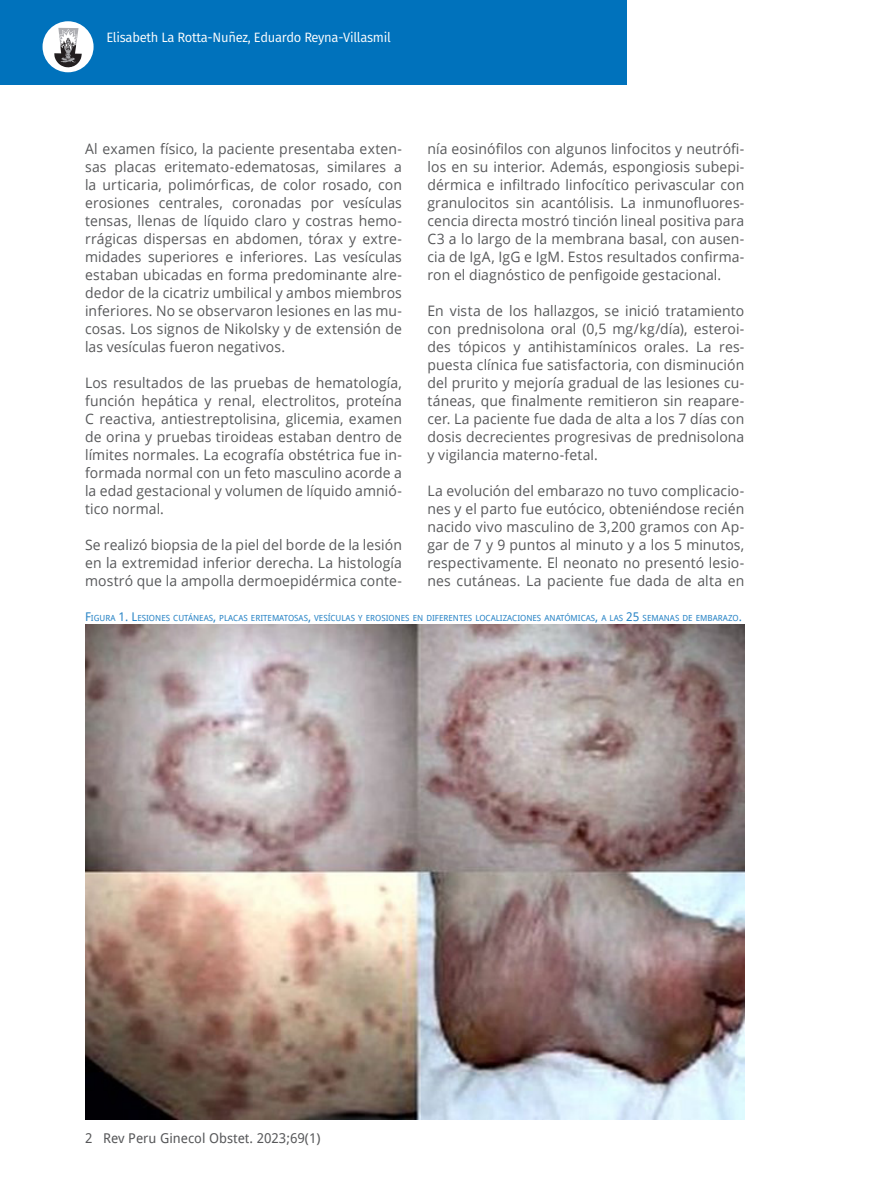
<style>
.page{position:relative;width:872px;height:1191px;background:#fff}
.page>*{position:absolute;margin:0;border:0;box-sizing:border-box;transform-origin:0 0}
.t1{font:14.4px/18px "Open Sans";letter-spacing:.01em;color:#57585a;text-align:justify}
.t2{font:13.5px "Fira Sans";letter-spacing:-.02em;color:#fff;scale:.96 1}
.t3{font:13.5px "Droid Sans";color:#57585a}
.Leyenda{font:8.4px "Droid Sans";color:#2783c5}
.s1{font-size:12px}
</style>
<div class="page">
<div style="left:0;top:0;width:626px;height:85px;background:#0072bc"></div>
<div style="left:43px;top:21px;width:51px;height:51px;background:#fff;border-radius:50%"></div>
<svg style="left:54px;top:28px;width:28px;height:40px"></svg>
<img style="left:85px;top:625px;width:659px;height:495px">
<p class="t2" style="left:106px;top:28px;width:298px">Elisabeth La Rotta-Nuñez, Eduardo Reyna-Villasmil</p>
<p class="t1" style="left:85px;top:139px;width:318px">Al examen físico, la paciente presentaba exten&shy;sas placas eritemato-edematosas, similares a la urticaria, polimórficas, de color rosado, con erosiones centrales, coronadas por vesículas tensas, llenas de líquido claro y costras hemo&shy;rrágicas dispersas en abdomen, tórax y extre&shy;midades superiores e inferiores. Las vesículas estaban ubicadas en forma predominante alre&shy;dedor de la cicatriz umbilical y ambos miembros inferiores. No se observaron lesiones en las mu&shy;cosas. Los signos de Nikolsky y de extensión de las vesículas fueron negativos.</p>
<p class="t1" style="left:85px;top:373px;width:318px">Los resultados de las pruebas de hematología, función hepática y renal, electrolitos, proteína C reactiva, antiestreptolisina, glicemia, examen de orina y pruebas tiroideas estaban dentro de límites normales. La ecografía obstétrica fue in&shy;formada normal con un feto masculino acorde a la edad gestacional y volumen de líquido amnió&shy;tico normal.</p>
<p class="t1" style="left:85px;top:535px;width:318px">Se realizó biopsia de la piel del borde de la lesión en la extremidad inferior derecha. La histología mostró que la ampolla dermoepidérmica conte-</p>
<p class="t1" style="left:427px;top:139px;width:318px">nía eosinófilos con algunos linfocitos y neutrófi&shy;los en su interior. Además, espongiosis subepi&shy;dérmica e infiltrado linfocítico perivascular con granulocitos sin acantólisis. La inmunofluores&shy;cencia directa mostró tinción lineal positiva para C3 a lo largo de la membrana basal, con ausen&shy;cia de IgA, IgG e IgM. Estos resultados confirma&shy;ron el diagnóstico de penfigoide gestacional.</p>
<p class="t1" style="left:427px;top:301px;width:318px">En vista de los hallazgos, se inició tratamiento con prednisolona oral (0,5 mg/kg/día), esteroi&shy;des tópicos y antihistamínicos orales. La res&shy;puesta clínica fue satisfactoria, con disminución del prurito y mejoría gradual de las lesiones cu&shy;táneas, que finalmente remitieron sin reapare&shy;cer. La paciente fue dada de alta a los 7 días con dosis decrecientes progresivas de prednisolona y vigilancia materno-fetal.</p>
<p class="t1" style="left:427px;top:481px;width:318px">La evolución del embarazo no tuvo complicacio&shy;nes y el parto fue eutócico, obteniéndose recién nacido vivo masculino de 3,200 gramos con Ap&shy;gar de 7 y 9 puntos al minuto y a los 5 minutos, respectivamente. El neonato no presentó lesio&shy;nes cutáneas. La paciente fue dada de alta en</p>
<p class="Leyenda" style="left:85px;top:612px;width:658px"><span class="s1">F</span>IGURA <span class="s1">1. L</span>ESIONES CUTÁNEAS<span class="s1">,</span> PLACAS ERITEMATOSAS<span class="s1">,</span> VESÍCULAS Y EROSIONES EN DIFERENTES LOCALIZACIONES ANATÓMICAS<span class="s1">,</span> A LAS <span class="s1">25</span> SEMANAS DE EMBARAZO<span class="s1">.</span></p>
<p class="t3" style="left:85px;top:1128px;width:237px">2 Rev Peru Ginecol Obstet. 2023;69(1)</p>
</div>
